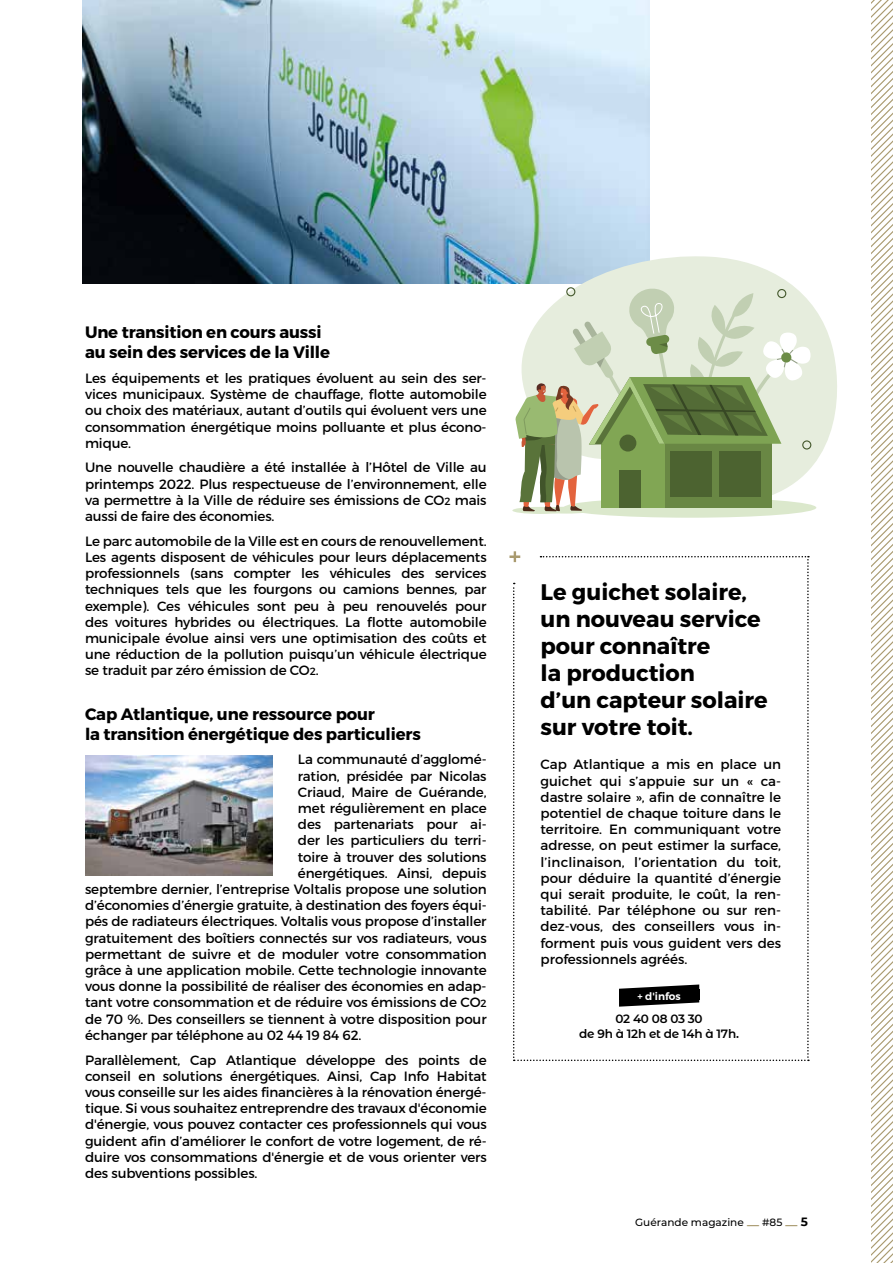
<style>
.page{position:relative;width:893px;height:1263px;background:#fff}
.page>*{position:absolute;margin:0;border:0;box-sizing:border-box;transform-origin:0 0}
.t1{font:700 22.5px/27px "Montserrat";color:#000}
.t2{font:700 16.5px/19.8px "Montserrat";letter-spacing:-.01em;color:#000}
.t3{font:13.5px/16.2px "Montserrat";letter-spacing:-.01em;color:#000;text-align:justify}
.t4{font:600 12px/14.4px "Montserrat Alternates";letter-spacing:-.02em;color:#000;text-align:center}
.t5{font:500 10.5px "Montserrat";color:#000}
.t6{font:600 10.5px "Montserrat";color:#fff}
.s1{font-size:10.5px}
.s2{font-family:"Montserrat Alternates";font-weight:700;font-size:12px;color:#a99a6f}
.s3{font-family:"Montserrat Alternates"}
.s4{font-family:"Montserrat Alternates";font-weight:700;font-size:12px}
</style>
<div class="page">
<svg style="left:872px;top:0;width:21px;height:1263px"></svg>
<svg style="left:509px;top:551px;width:300px;height:510px"></svg>
<div style="left:619px;top:990px;width:80px;height:10px;background:#000"></div>
<img style="left:83px;top:0;width:567px;height:283px">
<svg style="left:503px;top:253px;width:334px;height:265px"></svg>
<div style="left:787px;top:346px;width:24px;height:18px;background:#fff;border-radius:8px"></div>
<div style="left:564px;top:498px;width:252px;height:20px;background:#dbe8cc;border-radius:50%"></div>
<div style="left:802px;top:440px;width:9px;height:10px;border:1px solid #45592d;border-radius:50%"></div>
<svg style="left:512px;top:507px;width:56px;height:7px"></svg>
<div style="left:540px;top:507px;width:53px;height:7px;background:#dbe8cc;border-radius:50%"></div>
<svg style="left:515px;top:287px;width:289px;height:224px;background:#b3c19d"></svg>
<img style="left:85px;top:755px;width:187px;height:120px">
<p class="t2" style="left:85px;top:323px;width:246px">Une transition en cours aussi au sein des services de la Ville</p>
<p class="t3" style="left:85px;top:370px;width:403px">Les équipements et les pratiques évoluent au sein des ser&shy;vices municipaux. Système de chauffage, flotte automobile ou choix des matériaux, autant d’outils qui évoluent vers une consommation énergétique moins polluante et plus écono&shy;mique.</p>
<p class="t3" style="left:85px;top:459px;width:403px">Une nouvelle chaudière a été installée à l’Hôtel de Ville au printemps 2022. Plus respectueuse de l’environnement, elle va permettre à la Ville de réduire ses émissions de CO<span class="s1">2</span> mais aussi de faire des économies.</p>
<p class="t3" style="left:85px;top:533px;width:403px">Le parc automobile de la Ville est en cours de renouvellement.<br>Les agents disposent de véhicules pour leurs déplacements professionnels (sans compter les véhicules des services techniques tels que les fourgons ou camions bennes, par exemple). Ces véhicules sont peu à peu renouvelés pour des voitures hybrides ou électriques. La flotte automobile municipale évolue ainsi vers une optimisation des coûts et une réduction de la pollution puisqu’un véhicule électrique se traduit par zéro émission de CO<span class="s1">2</span>.</p>
<p class="t2" style="left:85px;top:704px;width:337px">Cap Atlantique, une ressource pour<br>la transition énergétique des particuliers</p>
<p class="t3" style="left:298px;top:751px;width:190px">La communauté d’agglomé-</p>
<p class="t3" style="left:298px;top:768px;width:190px">ration, présidée par Nicolas</p>
<p class="t3" style="left:298px;top:784px;width:190px">Criaud, Maire de Guérande,</p>
<p class="t3" style="left:298px;top:800px;width:190px">met régulièrement en place</p>
<p class="t3" style="left:298px;top:816px;width:190px">des partenariats pour ai-</p>
<p class="t3" style="left:298px;top:832px;width:190px">der les particuliers du terri-</p>
<p class="t3" style="left:298px;top:849px;width:190px">toire à trouver des solutions</p>
<p class="t3" style="left:298px;top:865px;width:190px">énergétiques. Ainsi, depuis</p>
<p class="t3" style="left:85px;top:881px;width:403px">septembre dernier, l’entreprise Voltalis propose une solution</p>
<p class="t3" style="left:85px;top:897px;width:403px">d’économies d’énergie gratuite, à destination des foyers équi-</p>
<p class="t3" style="left:85px;top:913px;width:403px">pés de radiateurs électriques. Voltalis vous propose d’installer</p>
<p class="t3" style="left:85px;top:930px;width:403px">gratuitement des boîtiers connectés sur vos radiateurs, vous</p>
<p class="t3" style="left:85px;top:946px;width:403px">permettant de suivre et de moduler votre consommation</p>
<p class="t3" style="left:85px;top:962px;width:403px">grâce à une application mobile. Cette technologie innovante</p>
<p class="t3" style="left:85px;top:978px;width:403px">vous donne la possibilité de réaliser des économies en adap-</p>
<p class="t3" style="left:85px;top:994px;width:403px">tant votre consommation et de réduire vos émissions de CO<span class="s1">2</span></p>
<p class="t3" style="left:85px;top:1011px;width:403px">de 70 %. Des conseillers se tiennent à votre disposition pour</p>
<p class="t3" style="left:85px;top:1027px;width:278px">échanger par téléphone au 02 44 19 84 62.</p>
<p class="t3" style="left:85px;top:1051px;width:403px">Parallèlement, Cap Atlantique développe des points de conseil en solutions énergétiques. Ainsi, Cap Info Habitat vous conseille sur les aides financières à la rénovation énergé&shy;tique. Si vous souhaitez entreprendre des travaux d'économie d'énergie, vous pouvez contacter ces professionnels qui vous guident afin d’améliorer le confort de votre logement, de ré&shy;duire vos consommations d'énergie et de vous orienter vers des subventions possibles.</p>
<h1 class="t1" style="left:540px;top:579px;width:229px">Le guichet solaire, un nouveau service pour connaître<br>la production<br>d’un capteur solaire sur votre toit.</h1>
<p class="t3" style="left:540px;top:756px;width:242px">Cap Atlantique a mis en place un guichet qui s’appuie sur un « ca&shy;dastre solaire », afin de connaître le potentiel de chaque toiture dans le territoire. En communiquant votre adresse, on peut estimer la surface, l’inclinaison, l’orientation du toit, pour déduire la quantité d’énergie qui serait produite, le coût, la ren&shy;tabilité. Par téléphone ou sur ren&shy;dez-vous, des conseillers vous in&shy;forment puis vous guident vers des professionnels agréés.</p>
<p class="t6" style="left:637px;top:990px;width:45px">+ d'infos</p>
<p class="t4" style="left:579px;top:1011px;width:161px">02 40 08 03 30<br>de 9h à 12h et de 14h à 17h.</p>
<p class="t5" style="left:635px;top:1215px;width:174px">Guérande magazine <span class="s2">—</span> <span class="s3">#85</span> <span class="s2">—</span> <span class="s4">5</span></p>
</div>
